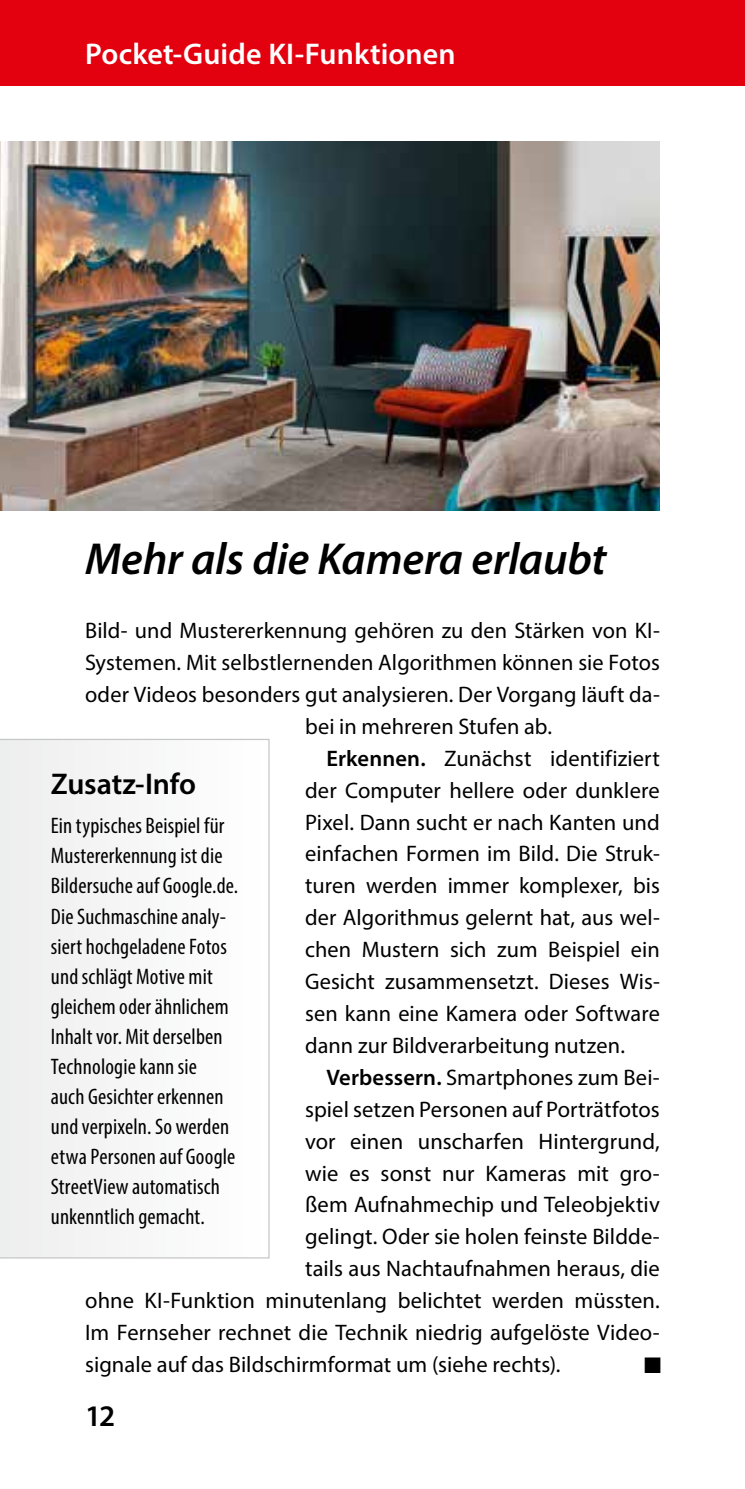
<style>
.page{position:relative;width:745px;height:1489px;background:#fff}
.page>*{position:absolute;margin:0;border:0;box-sizing:border-box;transform-origin:0 0}
.t1{font:italic 600 45px "Myriad Pro";letter-spacing:-.005em;color:#000}
.t2{font:600 30px "Myriad Pro";letter-spacing:.005em;color:#fff}
.t3{font:600 30px "Myriad Pro";letter-spacing:-.005em;color:#000}
.t4{font:22.5px "Myriad Pro";letter-spacing:.005em;color:#000}
.t5{font:condensed 22.5px/30px "Myriad Pro";letter-spacing:.005em;color:#000}
.t6{font:22.5px "Zapf Dingbats ITC";color:#000}
.s1{font-weight:600}
</style>
<div class="page">
<div style="left:0;top:0;width:744px;height:85px;background:#e3000f"></div>
<img style="left:0;top:142px;width:659px;height:368px">
<div style="left:0;top:738px;width:269px;height:520px;background:#f6f6f6"></div>
<h2 class="t2" style="left:85px;top:35px;width:372px">Pocket-Guide KI-Funktionen</h2>
<h1 class="t1" style="left:85px;top:530px;width:522px">Mehr als die Kamera erlaubt</h1>
<p class="t4" style="left:85px;top:616px;width:576px">Bild- und Mustererkennung gehören zu den Stärken von KI-</p>
<p class="t4" style="left:85px;top:648px;width:576px">Systemen. Mit selbstlernenden Algorithmen können sie Fotos</p>
<p class="t4" style="left:85px;top:680px;width:576px">oder Videos besonders gut analysieren. Der Vorgang läuft da-</p>
<p class="t4" style="left:305px;top:712px;width:248px">bei in mehreren Stufen ab.</p>
<p class="t4" style="left:326px;top:744px;width:335px"><span class="s1">Erkennen.</span> Zunächst identifiziert</p>
<p class="t4" style="left:305px;top:776px;width:356px">der Computer hellere oder dunklere</p>
<p class="t4" style="left:305px;top:808px;width:356px">Pixel. Dann sucht er nach Kanten und</p>
<p class="t4" style="left:305px;top:840px;width:356px">einfachen Formen im Bild. Die Struk-</p>
<p class="t4" style="left:305px;top:871px;width:356px">turen werden immer komplexer, bis</p>
<p class="t4" style="left:305px;top:903px;width:356px">der Algorithmus gelernt hat, aus wel-</p>
<p class="t4" style="left:305px;top:935px;width:356px">chen Mustern sich zum Beispiel ein</p>
<p class="t4" style="left:305px;top:967px;width:356px">Gesicht zusammensetzt. Dieses Wis-</p>
<p class="t4" style="left:305px;top:999px;width:356px">sen kann eine Kamera oder Software</p>
<p class="t4" style="left:305px;top:1031px;width:321px">dann zur Bildverarbeitung nutzen.</p>
<p class="t4" style="left:326px;top:1063px;width:335px"><span class="s1">Verbessern.</span> Smartphones zum Bei-</p>
<p class="t4" style="left:305px;top:1095px;width:356px">spiel setzen Personen auf Porträtfotos</p>
<p class="t4" style="left:305px;top:1127px;width:356px">vor einen unscharfen Hintergrund,</p>
<p class="t4" style="left:305px;top:1158px;width:354px">wie es sonst nur Kameras mit gro-</p>
<p class="t4" style="left:305px;top:1190px;width:356px">ßem Aufnahmechip und Teleobjektiv</p>
<p class="t4" style="left:305px;top:1222px;width:356px">gelingt. Oder sie holen feinste Bildde-</p>
<p class="t4" style="left:305px;top:1254px;width:356px">tails aus Nachtaufnahmen heraus, die</p>
<p class="t4" style="left:85px;top:1286px;width:576px">ohne KI-Funktion minutenlang belichtet werden müssten.</p>
<p class="t4" style="left:85px;top:1318px;width:574px">Im Fernseher rechnet die Technik niedrig aufgelöste Video-</p>
<p class="t4" style="left:85px;top:1350px;width:476px">signale auf das Bildschirmformat um (siehe rechts).</p>
<h2 class="t3" style="left:51px;top:765px;width:147px">Zusatz-Info</h2>
<p class="t5" style="left:51px;top:810px;width:189px">Ein typisches Beispiel für<br>Mustererkennung ist die<br>Bildersuche auf Google.de.<br>Die Suchmaschine analy&shy;siert hochgeladene Fotos und schlägt Motive mit gleichem oder ähnlichem<br>Inhalt vor. Mit derselben<br>Technologie kann sie<br>auch Gesichter erkennen und verpixeln. So werden etwa Personen auf Google<br>StreetView automatisch unkenntlich gemacht.</p>
<p class="t6" style="left:643px;top:1354px;width:19px">■</p>
<h2 class="t3" style="left:85px;top:1396px;width:32px">12</h2>
</div>
